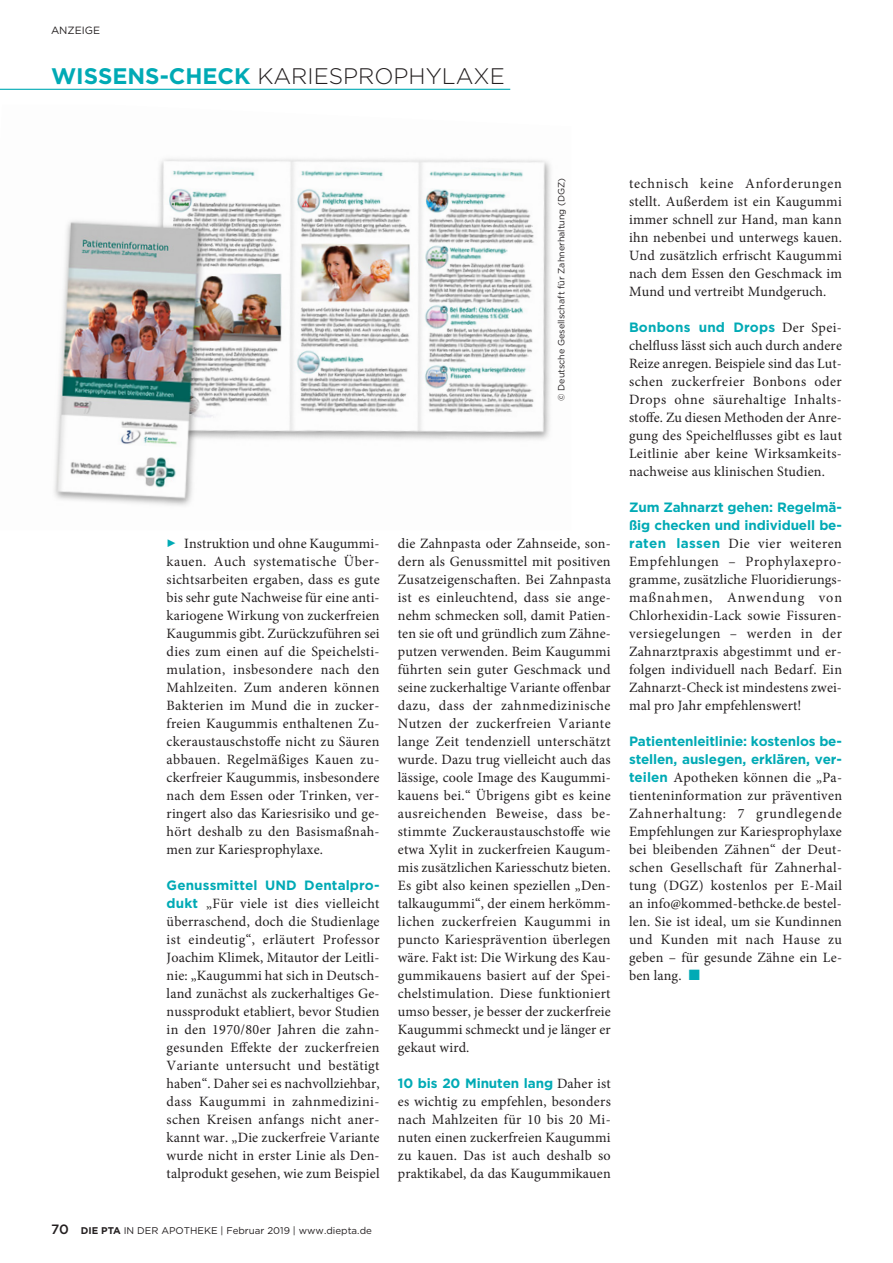
<style>
.page{position:relative;width:893px;height:1263px;background:#fff}
.page>*{position:absolute;margin:0;border:0;box-sizing:border-box;transform-origin:0 0}
.t1{font:300 22.5px "Gotham";color:#231f20}
.t2{font:14.25px/18px "Minion Pro";letter-spacing:.01em;color:#231f20;text-align:justify}
.t3{font:700 13.5px/18px "Gotham";letter-spacing:-.01em;color:#00aab5}
.t4{font:700 13.5px "Gotham";letter-spacing:.01em;color:#00aab5}
.t5{font:700 13.5px "Gotham";letter-spacing:.015em;color:#00aab5}
.t6{font:10.5px "Gotham";color:#231f20}
.t7{font:9.75px "Gotham";color:#231f20}
.t8{font:9px "Gotham";color:#231f20}
.s1{font-weight:700;color:#00aab5}
.s2{font-family:"Gotham";font-weight:700;font-size:13.5px;color:#00aab5}
.s3{font-weight:500;font-size:13.5px}
.s4{font-weight:700}
.s5{font-family:"Minion Pro";font-weight:400;font-size:14.25px;color:#231f20}
.s6{color:#00aab5}
</style>
<div class="page">
<img style="left:54px;top:158px;width:497px;height:348px">
<hr style="left:0;top:89px;width:510px;height:1px;background:#00aab5">
<p class="t6" style="left:51px;top:23px;width:51px">ANZEIGE</p>
<h1 class="t1" style="left:51px;top:62px;width:455px"><span class="s1">WISSENS-CHECK</span> KARIESPROPHYLAXE</h1>
<p class="t2" style="left:167px;top:535px;width:215px;text-indent:18px">Instruktion und ohne Kaugummi&shy;kauen. Auch systematische Über&shy;sichtsarbeiten ergaben, dass es gute bis sehr gute Nachweise für eine anti&shy;kariogene Wirkung von zuckerfreien Kaugummis gibt. Zurückzuführen sei dies zum einen auf die Speichelsti&shy;mulation, insbesondere nach den Mahlzeiten. Zum anderen können Bakterien im Mund die in zucker&shy;freien Kaugummis enthaltenen Zu&shy;ckeraustauschstoffe nicht zu Säuren abbauen. Regelmäßiges Kauen zu&shy;ckerfreier Kaugummis, insbesondere nach dem Essen oder Trinken, ver&shy;ringert also das Kariesrisiko und ge&shy;hört deshalb zu den Basismaßnah&shy;men zur Kariesprophylaxe.</p>
<p class="t4" style="left:167px;top:876px;width:214px">Genussmittel UND Dentalpro-</p>
<p class="t2" style="left:167px;top:895px;width:214px"><span class="s2">dukt</span> „Für viele ist dies vielleicht überraschend, doch die Studienlage ist eindeutig“, erläutert Professor Joachim Klimek, Mitautor der Leitli&shy;nie: „Kaugummi hat sich in Deutsch&shy;land zunächst als zuckerhaltiges Ge&shy;nussprodukt etabliert, bevor Studien in den 1970/80er Jahren die zahn&shy;gesunden Effekte der zuckerfreien Variante untersucht und bestätigt haben“. Daher sei es nachvollziehbar, dass Kaugummi in zahnmedizini&shy;schen Kreisen anfangs nicht aner&shy;kannt war. „Die zuckerfreie Variante wurde nicht in erster Linie als Den&shy;talprodukt gesehen, wie zum Beispiel</p>
<p class="t7" style="left:51px;top:1224px;width:322px"><span class="s3">70</span> <span class="s4">DIE PTA</span> IN DER APOTHEKE | Februar 2019 | www.diepta.de</p>
<p class="t8" style="left:555px;top:401px;width:225px;rotate:-90deg">© Deutsche Gesellschaft für Zahnerhaltung (DGZ)</p>
<p class="t2" style="left:398px;top:535px;width:215px">die Zahnpasta oder Zahnseide, son&shy;dern als Genussmittel mit positiven Zusatzeigenschaften. Bei Zahnpasta ist es einleuchtend, dass sie ange&shy;nehm schmecken soll, damit Patien&shy;ten sie oft und gründlich zum Zähne&shy;putzen verwenden. Beim Kaugummi führten sein guter Geschmack und seine zuckerhaltige Variante offenbar dazu, dass der zahnmedizinische Nutzen der zuckerfreien Variante lange Zeit tendenziell unterschätzt wurde. Dazu trug vielleicht auch das lässige, coole Image des Kaugummi&shy;kauens bei.“ Übrigens gibt es keine ausreichenden Beweise, dass be&shy;stimmte Zuckeraustauschstoffe wie etwa Xylit in zuckerfreien Kaugum&shy;mis zusätzlichen Kariesschutz bieten.<br>Es gibt also keinen speziellen „Den&shy;talkaugummi“, der einem herkömm&shy;lichen zuckerfreien Kaugummi in puncto Kariesprävention überlegen wäre. Fakt ist: Die Wirkung des Kau&shy;gummikauens basiert auf der Spei&shy;chelstimulation. Diese funktioniert umso besser, je besser der zuckerfreie Kaugummi schmeckt und je länger er gekaut wird.</p>
<p class="t3" style="left:398px;top:1074px;width:214px">10 bis 20 Minuten lang <span class="s5">Daher ist</span></p>
<p class="t2" style="left:398px;top:1093px;width:215px;text-align:left">es wichtig zu empfehlen, besonders nach Mahlzeiten für 10 bis 20 Mi&shy;nuten einen zuckerfreien Kaugummi zu kauen. Das ist auch deshalb so praktikabel, da das Kaugummikauen</p>
<p class="t2" style="left:629px;top:175px;width:215px">technisch keine Anforderungen stellt. Außerdem ist ein Kaugummi immer schnell zur Hand, man kann ihn nebenbei und unterwegs kauen.<br>Und zusätzlich erfrischt Kaugummi nach dem Essen den Geschmack im Mund und vertreibt Mundgeruch.</p>
<p class="t5" style="left:629px;top:318px;width:214px">Bonbons und Drops <span class="s5">Der Spei-</span></p>
<p class="t2" style="left:629px;top:337px;width:214px">chelfluss lässt sich auch durch andere Reize anregen. Beispiele sind das Lut&shy;schen zuckerfreier Bonbons oder Drops ohne säurehaltige Inhalts&shy;stoffe. Zu diesen Methoden der Anre&shy;gung des Speichelflusses gibt es laut Leitlinie aber keine Wirksamkeits&shy;nachweise aus klinischen Studien.</p>
<p class="t3" style="left:629px;top:498px;width:214px">Zum Zahnarzt gehen: Regelmä&shy;ßig checken und individuell be-</p>
<p class="t2" style="left:629px;top:535px;width:215px"><span class="s2">raten lassen</span> Die vier weiteren Empfehlungen – Prophylaxepro&shy;gramme, zusätzliche Fluoridierungs&shy;maßnahmen, Anwendung von Chlorhexidin-Lack sowie Fissuren&shy;versiegelungen – werden in der Zahnarztpraxis abgestimmt und er&shy;folgen individuell nach Bedarf. Ein Zahnarzt-Check ist mindestens zwei&shy;mal pro Jahr empfehlenswert!</p>
<p class="t3" style="left:629px;top:732px;width:214px">Patientenleitlinie: kostenlos be&shy;stellen, auslegen, erklären, ver-</p>
<p class="t2" style="left:629px;top:769px;width:215px"><span class="s2">teilen</span> Apotheken können die „Pa&shy;tienteninformation zur präventiven Zahnerhaltung: 7 grundlegende Empfehlungen zur Kariesprophylaxe bei bleibenden Zähnen“ der Deut&shy;schen Gesellschaft für Zahnerhal&shy;tung (DGZ) kostenlos per E-Mail an info@kommed-bethcke.de bestel&shy;len. Sie ist ideal, um sie Kundinnen und Kunden mit nach Hause zu geben – für gesunde Zähne ein Le&shy;ben lang. <span class="s6">■</span></p>
</div>
